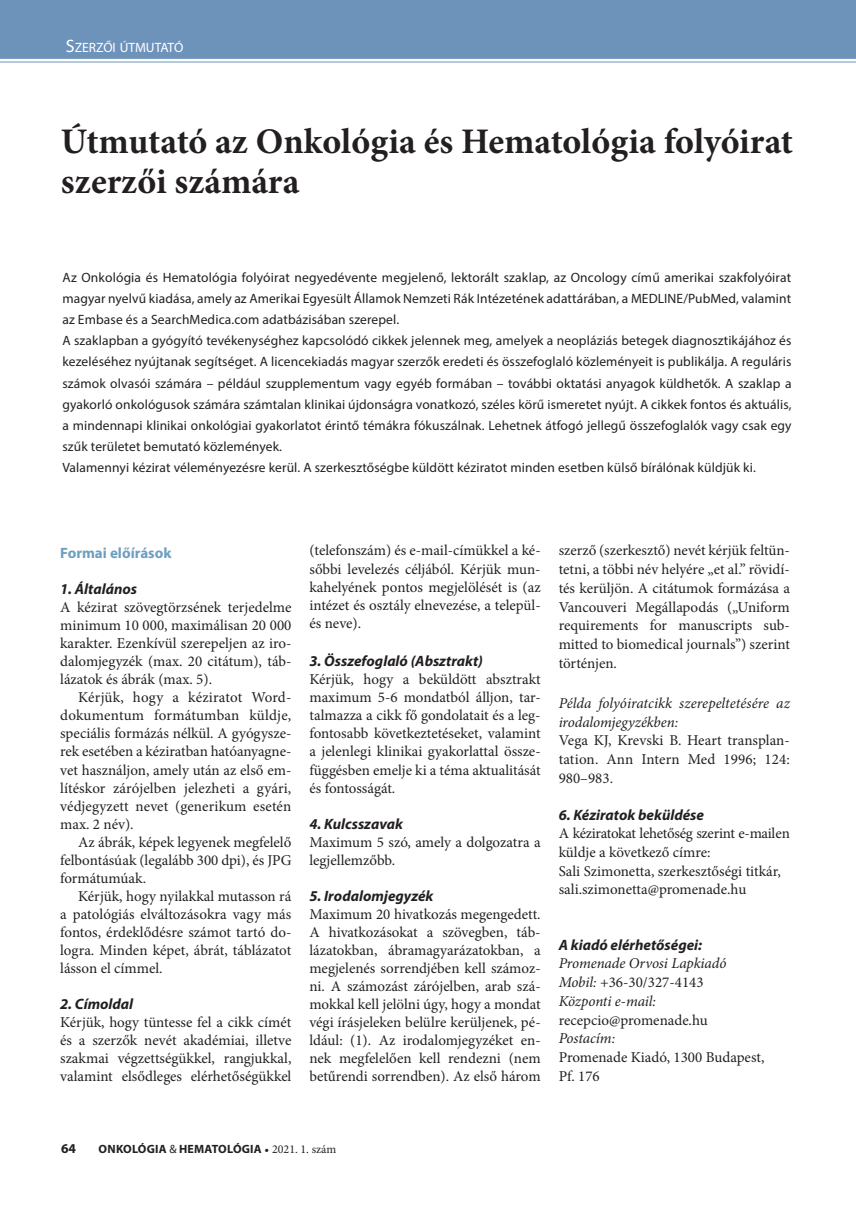
<style>
.page{position:relative;width:856px;height:1214px;background:#fff}
.page>*{position:absolute;margin:0;border:0;box-sizing:border-box;transform-origin:0 0}
.t1{font:700 36px/40.5px "Minion Pro";color:#231f20}
.t2{font:15px/18px "Minion Pro";color:#231f20;text-align:justify}
.t3{font:italic 15px/18.8px "Minion Pro";letter-spacing:-.005em;color:#231f20}
.t4{font:italic 700 15px "Myriad Pro";color:#231f20}
.t5{font:700 15px "Myriad Pro";color:#6d9fc1}
.t6{font:13.5px/21px "Myriad Pro";letter-spacing:.01em;color:#231f20}
.t7{font:13.5px "Myriad Pro";color:#fff}
.t8{font:700 13.5px "Myriad Pro";color:#231f20}
.t9{font:700 12px "Myriad Pro";letter-spacing:.02em;color:#231f20}
.s1{font-size:18px}
.s2{font-style:normal}
.s3{font-weight:400}
.s4{font-family:"Minion Pro";font-weight:400}
</style>
<div class="page">
<hr style="left:0;top:62px;width:856px;height:1px;background:#6e93bb">
<div style="left:0;top:0;width:856px;height:59px;background:#6e93bb"></div>
<p class="t7" style="left:66px;top:39px;width:119px"><span class="s1">S</span>ZERZŐI ÚTMUTATÓ</p>
<p class="t7" style="left:63px;top:39px;width:229px"><span class="s1">A</span>MERIKAI ÖSSZEFOGLALÓ KÖZLEMÉNY</p>
<h1 class="t1" style="left:61px;top:120px;width:734px">Útmutató az Onkológia és Hematológia folyóirat szerzői számára</h1>
<p class="t6" style="left:62px;top:267px;width:731px">Az Onkológia és Hematológia folyóirat negyedévente megjelenő, lektorált szaklap, az Oncology című amerikai szakfolyóirat magyar nyelvű kiadása, amely az Amerikai Egyesült Államok Nemzeti Rák Intézetének adattárában, a MEDLINE/PubMed, valamint az Embase és a SearchMedica.com adatbázisában szerepel.<br>A szaklapban a gyógyító tevékenységhez kapcsolódó cikkek jelennek meg, amelyek a neopláziás betegek diagnosztikájához és kezeléséhez nyújtanak segítséget. A licencekiadás magyar szerzők eredeti és összefoglaló közleményeit is publikálja. A reguláris számok olvasói számára – például szupplementum vagy egyéb formában – további oktatási anyagok küldhetők. A szaklap a gyakorló onkológusok számára számtalan klinikai újdonságra vonatkozó, széles körű ismeretet nyújt. A cikkek fontos és aktuális, a mindennapi klinikai onkológiai gyakorlatot érintő témákra fókuszálnak. Lehetnek átfogó jellegű összefoglalók vagy csak egy szűk területet bemutató közlemények.<br>Valamennyi kézirat véleményezésre kerül. A szerkesztőségbe küldött kéziratot minden esetben külső bírálónak küldjük ki.</p>
<p class="t5" style="left:60px;top:543px;width:113px">Formai előírások</p>
<p class="t4" style="left:60px;top:579px;width:79px">1. Általános</p>
<p class="t2" style="left:60px;top:598px;width:233px">A kézirat szövegtörzsének terjedelme minimum 10 000, maximálisan 20 000 karakter. Ezenkívül szerepeljen az iro&shy;dalomjegyzék (max. 20 citátum), táb&shy;lázatok és ábrák (max. 5).</p>
<p class="t2" style="left:60px;top:688px;width:233px;text-indent:18px">Kérjük, hogy a kéziratot Word&shy;dokumentum formátumban küldje, speciális formázás nélkül. A gyógysze&shy;rek esetében a kéziratban hatóanyagne&shy;vet használjon, amely után az első em&shy;lítéskor zárójelben jelezheti a gyári, védjegyzett nevet (generikum esetén max. 2 név).</p>
<p class="t2" style="left:60px;top:832px;width:233px;text-indent:18px">Az ábrák, képek legyenek megfelelő felbontásúak (legalább 300 dpi), és JPG formátumúak.</p>
<p class="t2" style="left:60px;top:886px;width:233px;text-indent:18px">Kérjük, hogy nyilakkal mutasson rá a patológiás elváltozásokra vagy más fontos, érdeklődésre számot tartó do&shy;logra. Minden képet, ábrát, táblázatot lásson el címmel.</p>
<p class="t4" style="left:60px;top:993px;width:75px">2. Címoldal</p>
<p class="t2" style="left:60px;top:1012px;width:233px">Kérjük, hogy tüntesse fel a cikk címét és a szerzők nevét akadémiai, illetve szakmai végzettségükkel, rangjukkal, valamint elsődleges elérhetőségükkel</p>
<p class="t2" style="left:309px;top:541px;width:233px">(telefonszám) és e-mail-címükkel a ké&shy;sőbbi levelezés céljából. Kérjük mun&shy;kahelyének pontos megjelölését is (az intézet és osztály elnevezése, a települ&shy;és neve).</p>
<p class="t4" style="left:309px;top:651px;width:175px">3. Összefoglaló (Absztrakt)</p>
<p class="t2" style="left:309px;top:670px;width:233px">Kérjük, hogy a beküldött absztrakt maximum 5-6 mondatból álljon, tar&shy;talmazza a cikk fő gondolatait és a leg&shy;fontosabb következtetéseket, valamint a jelenlegi klinikai gyakorlattal össze&shy;függésben emelje ki a téma aktualitását és fontosságát.</p>
<p class="t4" style="left:309px;top:813px;width:95px">4. Kulcsszavak</p>
<p class="t2" style="left:309px;top:832px;width:233px">Maximum 5 szó, amely a dolgozatra a legjellemzőbb.</p>
<p class="t4" style="left:309px;top:885px;width:126px">5. Irodalomjegyzék</p>
<p class="t2" style="left:309px;top:904px;width:233px">Maximum 20 hivatkozás megengedett.<br>A hivatkozásokat a szövegben, táb&shy;lázatokban, ábramagyarázatokban, a megjelenés sorrendjében kell számoz&shy;ni. A számozást zárójelben, arab szá&shy;mokkal kell jelölni úgy, hogy a mondat végi írásjeleken belülre kerüljenek, pé&shy;ldául: (1). Az irodalomjegyzéket en&shy;nek megfelelően kell rendezni (nem betűrendi sorrendben). Az első három</p>
<p class="t2" style="left:559px;top:541px;width:233px;line-height:18.8px">szerző (szerkesztő) nevét kérjük feltün&shy;tetni, a többi név helyére „et al.” rövidí&shy;tés kerüljön. A citátumok formázása a Vancouveri Megállapodás („Uniform requirements for manuscripts sub&shy;mitted to biomedical journals”) szerint történjen.</p>
<p class="t3" style="left:559px;top:693px;width:233px">Példa folyóiratcikk szerepeltetésére az irodalomjegyzékben:</p>
<p class="t2" style="left:559px;top:731px;width:233px;line-height:18.8px">Vega KJ, Krevski B. Heart transplan&shy;tation. Ann Intern Med 1996; 124:<br>980–983.</p>
<p class="t4" style="left:559px;top:804px;width:147px">6. Kéziratok beküldése</p>
<p class="t2" style="left:559px;top:824px;width:233px;line-height:18.8px;text-align:left">A kéziratokat lehetőség szerint e-mailen küldje a következő címre:<br>Sali Szimonetta, szerkesztőségi titkár, sali.szimonetta@promenade.hu</p>
<p class="t4" style="left:559px;top:934px;width:145px">A kiadó elérhetőségei:</p>
<p class="t3" style="left:559px;top:954px;width:169px">Promenade Orvosi Lapkiadó<br>Mobil: <span class="s2">+36-30/327-4143<br></span>Központi e-mail:</p>
<p class="t2" style="left:559px;top:1010px;width:151px">recepcio@promenade.hu</p>
<p class="t3" style="left:559px;top:1028px;width:58px">Postacím:</p>
<p class="t2" style="left:559px;top:1047px;width:207px;line-height:18.8px">Promenade Kiadó, 1300 Budapest,<br>Pf. 176</p>
<p class="t8" style="left:61px;top:1139px;width:16px">64</p>
<p class="t9" style="left:99px;top:1140px;width:239px">ONKOLÓGIA <span class="s3">&amp;</span> HEMATOLÓGIA <span class="s4">• 2021. 1. szám</span></p>
</div>
